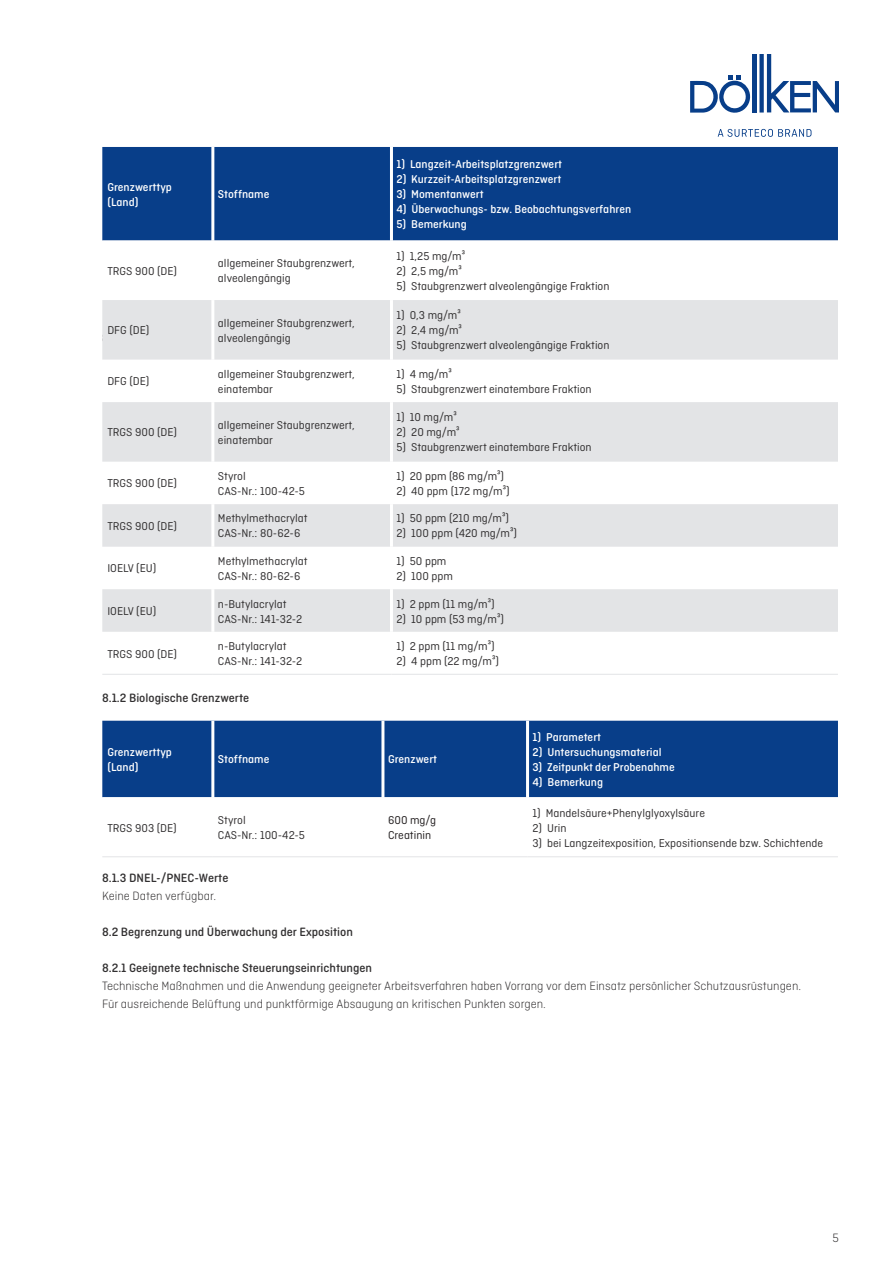
<style>
.page{position:relative;width:893px;height:1263px;background:#fff}
.page>*{position:absolute;margin:0;border:0;box-sizing:border-box;transform-origin:0 0}
.t1{font:300 12.75px/18px "Ciutadella Rounded";color:#312f30}
.t2{font:500 12.75px "Ciutadella Rounded";color:#312f30}
.Fließtext{font:12px "Ciutadella Rounded";color:#312f30}
.Fließtext-2{font:500 12px "Ciutadella Rounded";color:#fff}
.Fließtext-3{font:12px "Ciutadella Rounded";color:#231f20}
</style>
<div class="page">
<svg style="left:718px;top:129px;width:93px;height:8px"></svg>
<svg style="left:759px;top:54px;width:80px;height:59px"></svg>
<hr style="left:752px;top:54px;width:4px;height:58px;background:#083e89">
<svg style="left:690px;top:75px;width:61px;height:38px"></svg>
<div style="left:102px;top:147px;width:736px;height:93px;background:#083e89"></div>
<svg style="left:102px;top:300px;width:736px;height:332px;fill:#e3e4e6"></svg>
<hr style="left:211px;top:147px;width:3px;height:93px;background:#fff">
<hr style="left:390px;top:147px;width:3px;height:93px;background:#fff">
<hr style="left:211px;top:300px;width:3px;height:60px;background:#fff">
<hr style="left:390px;top:300px;width:3px;height:60px;background:#fff">
<hr style="left:211px;top:360px;width:3px;height:42px;background:#fff">
<hr style="left:390px;top:360px;width:3px;height:42px;background:#fff">
<hr style="left:211px;top:402px;width:3px;height:60px;background:#fff">
<hr style="left:390px;top:402px;width:3px;height:60px;background:#fff">
<hr style="left:211px;top:462px;width:3px;height:42px;background:#fff">
<hr style="left:390px;top:462px;width:3px;height:42px;background:#fff">
<hr style="left:211px;top:504px;width:3px;height:43px;background:#fff">
<hr style="left:390px;top:504px;width:3px;height:43px;background:#fff">
<hr style="left:211px;top:547px;width:3px;height:42px;background:#fff">
<hr style="left:390px;top:547px;width:3px;height:42px;background:#fff">
<hr style="left:211px;top:589px;width:3px;height:43px;background:#fff">
<hr style="left:390px;top:589px;width:3px;height:43px;background:#fff">
<hr style="left:102px;top:674px;width:111px;height:1px;background:#e3e4e6">
<hr style="left:213px;top:674px;width:178px;height:1px;background:#e3e4e6">
<hr style="left:391px;top:674px;width:447px;height:1px;background:#e3e4e6">
<div style="left:102px;top:721px;width:736px;height:76px;background:#083e89"></div>
<svg style="left:102px;top:797px;width:736px;height:1px"></svg>
<hr style="left:211px;top:721px;width:3px;height:76px;background:#fff">
<hr style="left:381px;top:721px;width:3px;height:76px;background:#fff">
<hr style="left:526px;top:721px;width:3px;height:76px;background:#fff">
<hr style="left:211px;top:797px;width:3px;height:59px;background:#fff">
<hr style="left:381px;top:797px;width:3px;height:59px;background:#fff">
<hr style="left:526px;top:797px;width:3px;height:59px;background:#fff">
<hr style="left:102px;top:856px;width:111px;height:1px;background:#e3e4e6">
<hr style="left:213px;top:856px;width:170px;height:1px;background:#e3e4e6">
<hr style="left:383px;top:856px;width:145px;height:1px;background:#e3e4e6">
<hr style="left:528px;top:856px;width:310px;height:1px;background:#e3e4e6">
<p class="Fließtext-2" style="left:107px;top:180px;width:66px">Grenzwerttyp</p>
<p class="Fließtext-2" style="left:107px;top:195px;width:33px">(Land)</p>
<p class="Fließtext" style="left:107px;top:264px;width:71px">TRGS 900 (DE)</p>
<p class="Fließtext" style="left:107px;top:324px;width:44px">DFG (DE)</p>
<p class="Fließtext" style="left:107px;top:375px;width:44px">DFG (DE)</p>
<p class="Fließtext" style="left:107px;top:426px;width:71px">TRGS 900 (DE)</p>
<p class="Fließtext" style="left:107px;top:477px;width:71px">TRGS 900 (DE)</p>
<p class="Fließtext" style="left:107px;top:519px;width:71px">TRGS 900 (DE)</p>
<p class="Fließtext" style="left:107px;top:562px;width:50px">IOELV (EU)</p>
<p class="Fließtext" style="left:107px;top:604px;width:50px">IOELV (EU)</p>
<p class="Fließtext" style="left:107px;top:647px;width:71px">TRGS 900 (DE)</p>
<p class="Fließtext-2" style="left:218px;top:188px;width:53px">Stoffname</p>
<p class="Fließtext" style="left:218px;top:257px;width:138px">allgemeiner Staubgrenzwert,</p>
<p class="Fließtext" style="left:218px;top:272px;width:74px">alveolengängig</p>
<p class="Fließtext" style="left:218px;top:316px;width:138px">allgemeiner Staubgrenzwert,</p>
<p class="Fließtext" style="left:218px;top:331px;width:74px">alveolengängig</p>
<p class="Fließtext" style="left:218px;top:367px;width:138px">allgemeiner Staubgrenzwert,</p>
<p class="Fließtext" style="left:218px;top:382px;width:57px">einatembar</p>
<p class="Fließtext" style="left:218px;top:418px;width:138px">allgemeiner Staubgrenzwert,</p>
<p class="Fließtext" style="left:218px;top:433px;width:57px">einatembar</p>
<p class="Fließtext" style="left:218px;top:469px;width:29px">Styrol</p>
<p class="Fließtext" style="left:218px;top:484px;width:89px">CAS-Nr.: 100-42-5</p>
<p class="Fließtext" style="left:218px;top:512px;width:91px">Methylmethacrylat</p>
<p class="Fließtext" style="left:218px;top:527px;width:84px">CAS-Nr.: 80-62-6</p>
<p class="Fließtext" style="left:218px;top:554px;width:91px">Methylmethacrylat</p>
<p class="Fließtext" style="left:218px;top:569px;width:84px">CAS-Nr.: 80-62-6</p>
<p class="Fließtext" style="left:218px;top:597px;width:70px">n-Butylacrylat</p>
<p class="Fließtext" style="left:218px;top:612px;width:86px">CAS-Nr.: 141-32-2</p>
<p class="Fließtext" style="left:218px;top:639px;width:70px">n-Butylacrylat</p>
<p class="Fließtext" style="left:218px;top:654px;width:86px">CAS-Nr.: 141-32-2</p>
<p class="t2" style="left:102px;top:691px;width:149px">8.1.2 Biologische Grenzwerte</p>
<p class="Fließtext-2" style="left:397px;top:158px;width:167px">1) Langzeit-Arbeitsplatzgrenzwert</p>
<p class="Fließtext-2" style="left:397px;top:173px;width:166px">2) Kurzzeit-Arbeitsplatzgrenzwert</p>
<p class="Fließtext-2" style="left:397px;top:188px;width:89px">3) Momentanwert</p>
<p class="Fließtext-2" style="left:397px;top:203px;width:236px">4) Überwachungs- bzw. Beobachtungsverfahren</p>
<p class="Fließtext-2" style="left:397px;top:218px;width:72px">5) Bemerkung</p>
<p class="Fließtext" style="left:397px;top:249px;width:70px">1) 1,25 mg/m³</p>
<p class="Fließtext" style="left:397px;top:264px;width:67px">2) 2,5 mg/m³</p>
<p class="Fließtext" style="left:397px;top:279px;width:214px">5) Staubgrenzwert alveolengängige Fraktion</p>
<p class="Fließtext" style="left:397px;top:309px;width:66px">1) 0,3 mg/m³</p>
<p class="Fließtext" style="left:397px;top:324px;width:67px">2) 2,4 mg/m³</p>
<p class="Fließtext" style="left:397px;top:339px;width:214px">5) Staubgrenzwert alveolengängige Fraktion</p>
<p class="Fließtext" style="left:397px;top:367px;width:57px">1) 4 mg/m³</p>
<p class="Fließtext" style="left:397px;top:382px;width:197px">5) Staubgrenzwert einatembare Fraktion</p>
<p class="Fließtext" style="left:397px;top:411px;width:62px">1) 10 mg/m³</p>
<p class="Fließtext" style="left:397px;top:426px;width:64px">2) 20 mg/m³</p>
<p class="Fließtext" style="left:397px;top:441px;width:197px">5) Staubgrenzwert einatembare Fraktion</p>
<p class="Fließtext" style="left:397px;top:469px;width:109px">1) 20 ppm (86 mg/m³)</p>
<p class="Fließtext" style="left:397px;top:484px;width:114px">2) 40 ppm (172 mg/m³)</p>
<p class="Fließtext" style="left:397px;top:512px;width:114px">1) 50 ppm (210 mg/m³)</p>
<p class="Fließtext" style="left:397px;top:527px;width:122px">2) 100 ppm (420 mg/m³)</p>
<p class="Fließtext" style="left:397px;top:554px;width:51px">1) 50 ppm</p>
<p class="Fließtext" style="left:397px;top:569px;width:58px">2) 100 ppm</p>
<p class="Fließtext" style="left:397px;top:597px;width:100px">1) 2 ppm (11 mg/m³)</p>
<p class="Fließtext" style="left:397px;top:612px;width:109px">2) 10 ppm (53 mg/m³)</p>
<p class="Fließtext" style="left:397px;top:639px;width:100px">1) 2 ppm (11 mg/m³)</p>
<p class="Fließtext" style="left:397px;top:654px;width:104px">2) 4 ppm (22 mg/m³)</p>
<p class="Fließtext-2" style="left:107px;top:745px;width:66px">Grenzwerttyp</p>
<p class="Fließtext-2" style="left:107px;top:760px;width:33px">(Land)</p>
<p class="Fließtext" style="left:107px;top:821px;width:71px">TRGS 903 (DE)</p>
<p class="Fließtext-2" style="left:218px;top:753px;width:53px">Stoffname</p>
<p class="Fließtext-2" style="left:388px;top:753px;width:51px">Grenzwert</p>
<p class="Fließtext" style="left:218px;top:813px;width:29px">Styrol</p>
<p class="Fließtext" style="left:218px;top:828px;width:89px">CAS-Nr.: 100-42-5</p>
<p class="Fließtext-3" style="left:388px;top:814px;width:50px">600 mg/g</p>
<p class="Fließtext-3" style="left:388px;top:828px;width:45px">Creatinin</p>
<p class="Fließtext-2" style="left:533px;top:730px;width:70px">1) Parametert</p>
<p class="Fließtext-2" style="left:533px;top:745px;width:130px">2) Untersuchungsmaterial</p>
<p class="Fließtext-2" style="left:533px;top:760px;width:144px">3) Zeitpunkt der Probenahme</p>
<p class="Fließtext-2" style="left:533px;top:775px;width:72px">4) Bemerkung</p>
<p class="Fließtext" style="left:533px;top:806px;width:174px">1) Mandelsäure+Phenylglyoxylsäure</p>
<p class="Fließtext" style="left:533px;top:821px;width:36px">2) Urin</p>
<p class="Fließtext" style="left:533px;top:836px;width:292px">3) bei Langzeitexposition, Expositionsende bzw. Schichtende</p>
<p class="t2" style="left:102px;top:871px;width:128px">8.1.3 DNEL-/PNEC-Werte</p>
<p class="t1" style="left:102px;top:887px;width:116px">Keine Daten verfügbar.</p>
<p class="t2" style="left:102px;top:925px;width:252px">8.2 Begrenzung und Überwachung der Exposition</p>
<p class="t2" style="left:102px;top:961px;width:272px">8.2.1 Geeignete technische Steuerungseinrichtungen</p>
<p class="t1" style="left:102px;top:977px;width:701px">Technische Maßnahmen und die Anwendung geeigneter Arbeitsverfahren haben Vorrang vor dem Einsatz persönlicher Schutzausrüstungen.<br>Für ausreichende Belüftung und punktförmige Absaugung an kritischen Punkten sorgen.</p>
<p class="t1" style="left:832px;top:1229px;width:8px">5</p>
</div>
